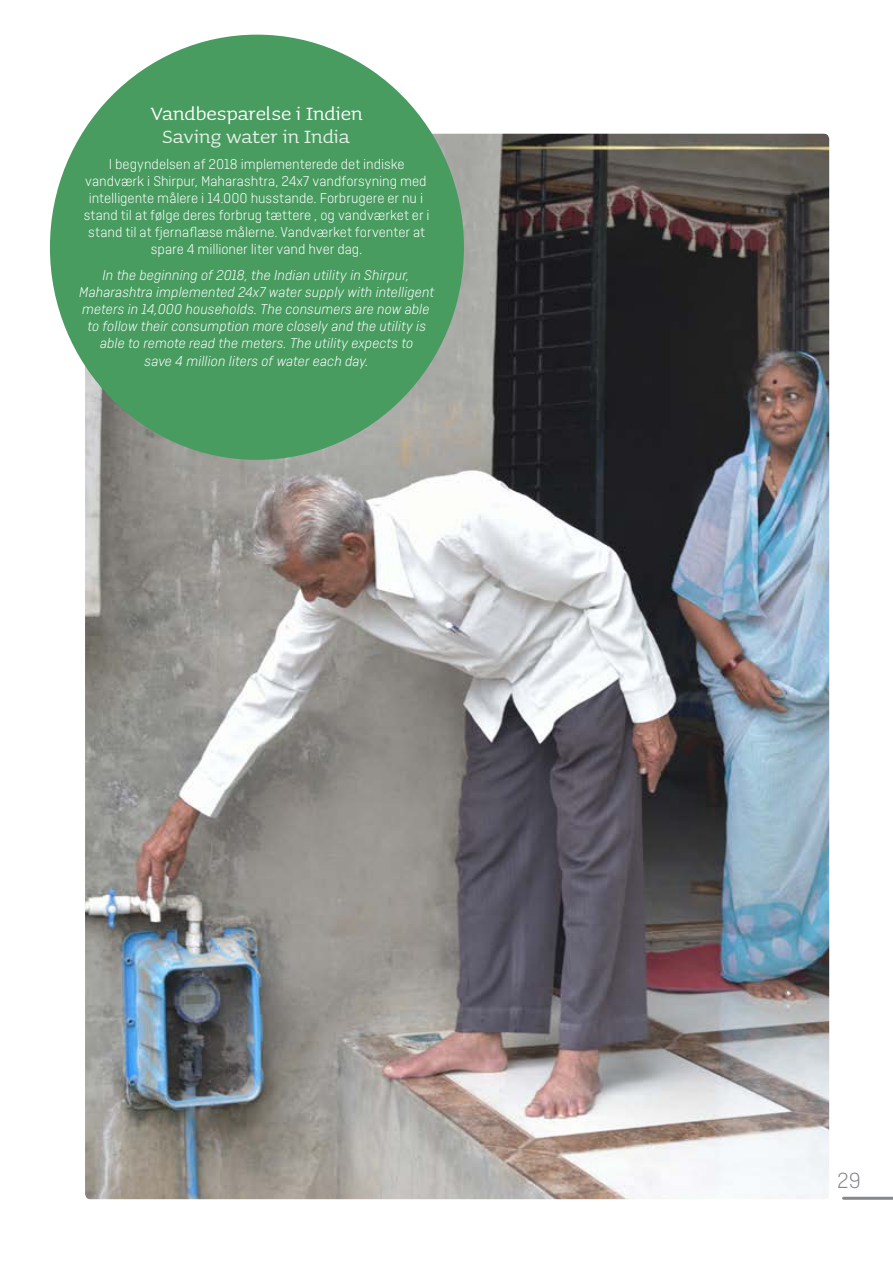
<style>
.page{position:relative;width:893px;height:1263px;background:#fff}
.page>*{position:absolute;margin:0;border:0;box-sizing:border-box;transform-origin:0 0}
.t1{font:23.7px "Sauna Pro";color:#fff}
.t2{font:23.7px "Sauna Pro";letter-spacing:-.005em;color:#e7f0e7}
.t3{font:300 23.1px "Ciutadella";color:#86888c}
.t4{font:italic 300 15px/17.2px "Ciutadella";letter-spacing:.005em;color:#fff;text-align:center}
.t5{font:300 15px/17.1px "Ciutadella";color:#fff;text-align:center}
</style>
<div class="page">
<hr style="left:843px;top:1197px;width:50px;height:3px;background:#86888c">
<img style="left:85px;top:134px;width:744px;height:1065px">
<div style="left:50px;top:35px;width:414px;height:425px;background:#489c60;border-radius:50%"></div>
<h1 class="t1" style="left:151px;top:100px;width:213px">Vandbesparelse i Indien</h1>
<h1 class="t2" style="left:162px;top:124px;width:189px">Saving water in India</h1>
<p class="t5" style="left:84px;top:155px;width:347px">I begyndelsen af 2018 implementerede det indiske vandværk i Shirpur, Maharashtra, 24x7 vandforsyning med intelligente målere i 14.000 husstande. Forbrugere er nu i stand til at følge deres forbrug tættere , og vandværket er i stand til at fjernaflæse målerne. Vandværket forventer at spare 4 millioner liter vand hver dag.</p>
<p class="t4" style="left:79px;top:266px;width:357px">In the beginning of 2018, the Indian utility in Shirpur, Maharashtra implemented 24x7 water supply with intelligent meters in 14,000 households. The consumers are now able to follow their consumption more closely and the utility is able to remote read the meters. The utility expects to<br>save 4 million liters of water each day.</p>
<h2 class="t3" style="left:837px;top:1168px;width:26px">29</h2>
</div>
